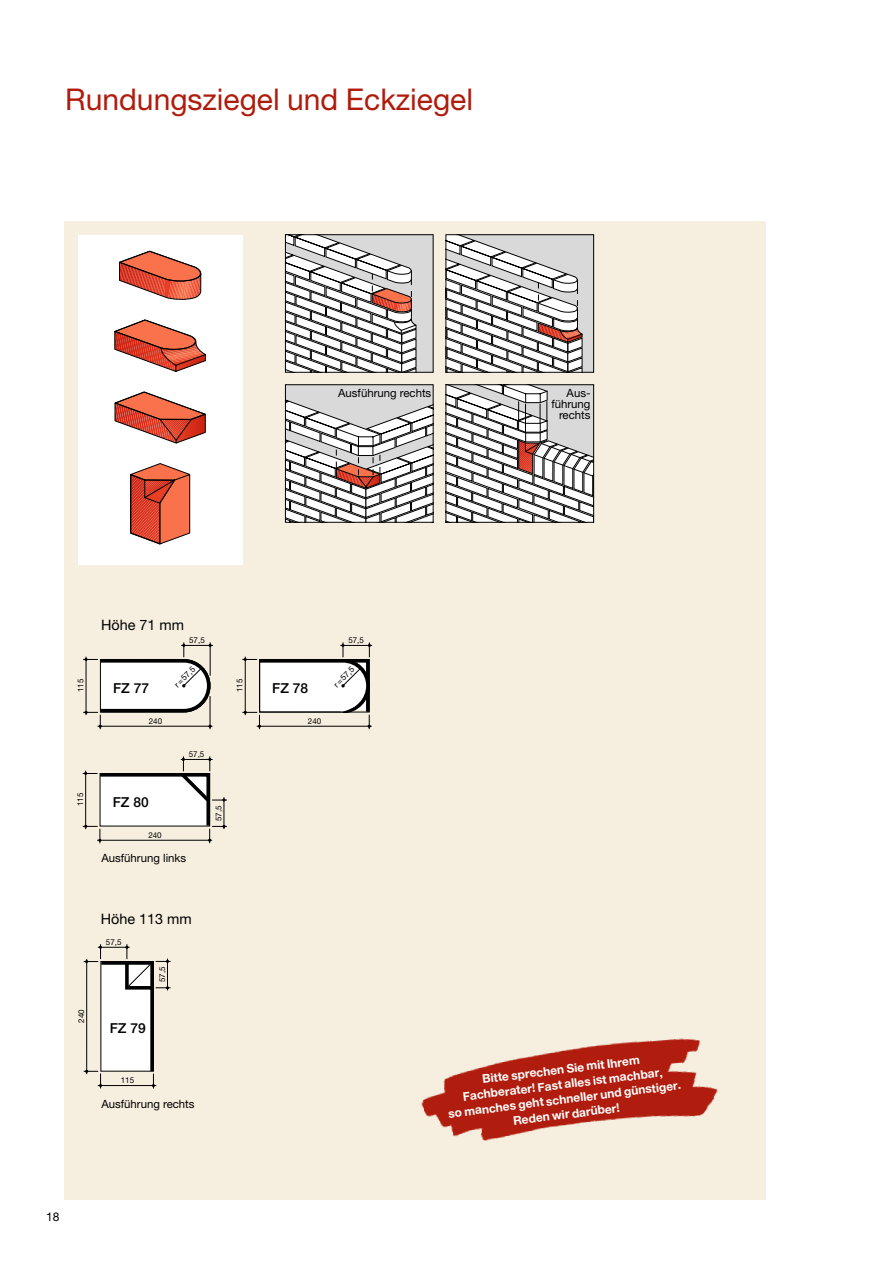
<style>
.page{position:relative;width:893px;height:1263px;background:#fff}
.page>*{position:absolute;margin:0;border:0;box-sizing:border-box;transform-origin:0 0}
.t1{font:30px "Helvetica Neue";color:#b01b0c}
.t2{font:14.4px "Helvetica Neue";color:#000}
.t3{font:500 13.8px "Helvetica Neue";color:#000}
.t4{font:700 12px/15px "Helvetica Neue";color:#fff;text-align:center}
.t5{font:12px "Helvetica Neue";color:#000}
.t6{font:11.4px/11.4px "Helvetica Neue";color:#000;text-align:right}
.t7{font:8.25px "Helvetica Neue";color:#000}
.t8{font:8.1px "Helvetica Neue";color:#000}
</style>
<div class="page">
<div style="left:64px;top:221px;width:701px;height:978px;background:#f6efe0"></div>
<svg style="left:446px;top:386px;width:148px;height:137px;background:#bfbcbc"></svg>
<div style="left:446px;top:384px;width:148px;height:138px;border:1px solid #000"></div>
<div style="left:78px;top:235px;width:164px;height:330px;background:#fff"></div>
<hr style="left:181px;top:645px;width:32px;height:1px;background:#000">
<svg style="left:83px;top:642px;width:129px;height:87px"></svg>
<svg style="left:83px;top:756px;width:144px;height:87px"></svg>
<hr style="left:257px;top:726px;width:115px;height:1px;background:#000">
<hr style="left:340px;top:645px;width:32px;height:1px;background:#000">
<svg style="left:242px;top:642px;width:129px;height:87px"></svg>
<div style="left:259px;top:659px;width:111px;height:53px;border:1px solid #000"></div>
<svg style="left:84px;top:944px;width:87px;height:144px"></svg>
<div style="left:446px;top:235px;width:148px;height:137px;background:#d9d9da"></div>
<svg style="left:448px;top:236px;width:134px;height:135px"></svg>
<div style="left:446px;top:234px;width:148px;height:139px;border:1px solid #000"></div>
<svg style="left:114px;top:391px;width:92px;height:52px"></svg>
<svg style="left:119px;top:250px;width:82px;height:50px"></svg>
<svg style="left:114px;top:319px;width:92px;height:53px"></svg>
<svg style="left:130px;top:463px;width:60px;height:82px;background:#d66953"></svg>
<div style="left:285px;top:235px;width:148px;height:137px;background:#d9d9da"></div>
<svg style="left:287px;top:236px;width:129px;height:135px"></svg>
<div style="left:285px;top:234px;width:148px;height:139px;border:1px solid #000"></div>
<svg style="left:285px;top:386px;width:148px;height:137px;background:#c5c1c0"></svg>
<div style="left:285px;top:384px;width:148px;height:138px;border:1px solid #000"></div>
<img style="left:421px;top:1038px;width:297px;height:103px">
<h1 class="t1" style="left:65px;top:82px;width:409px">Rundungsziegel und Eckziegel</h1>
<p class="t6" style="left:338px;top:387px;width:95px">Ausführung rechts</p>
<p class="t6" style="left:551px;top:387px;width:41px">Aus&shy;führung rechts</p>
<p class="t8" style="left:76px;top:692px;width:15px;rotate:-90deg">115</p>
<p class="t8" style="left:75px;top:806px;width:15px;rotate:-90deg">115</p>
<p class="t2" style="left:101px;top:616px;width:84px">Höhe 71 mm</p>
<p class="t3" style="left:113px;top:680px;width:37px">FZ 77</p>
<p class="t8" style="left:149px;top:716px;width:15px">240</p>
<p class="t8" style="left:189px;top:635px;width:17px">57,5</p>
<p class="t7" style="left:172px;top:682px;width:27px;rotate:-45deg">r=57,5</p>
<p class="t8" style="left:189px;top:749px;width:17px">57,5</p>
<p class="t8" style="left:235px;top:692px;width:15px;rotate:-90deg">115</p>
<p class="t3" style="left:113px;top:794px;width:37px">FZ 80</p>
<p class="t8" style="left:148px;top:830px;width:15px">240</p>
<p class="t6" style="left:101px;top:852px;width:86px">Ausführung links</p>
<p class="t8" style="left:214px;top:821px;width:17px;rotate:-90deg">57,5</p>
<p class="t8" style="left:76px;top:1023px;width:15px;rotate:-90deg">240</p>
<p class="t2" style="left:101px;top:910px;width:92px">Höhe 113 mm</p>
<p class="t8" style="left:106px;top:937px;width:17px">57,5</p>
<p class="t8" style="left:157px;top:982px;width:17px;rotate:-90deg">57,5</p>
<p class="t3" style="left:110px;top:1019px;width:37px">FZ 79</p>
<p class="t8" style="left:121px;top:1075px;width:15px">115</p>
<p class="t6" style="left:101px;top:1098px;width:95px">Ausführung rechts</p>
<p class="t3" style="left:272px;top:680px;width:37px">FZ 78</p>
<p class="t8" style="left:308px;top:716px;width:15px">240</p>
<p class="t8" style="left:348px;top:635px;width:17px">57,5</p>
<p class="t7" style="left:331px;top:682px;width:27px;rotate:-45deg">r=57,5</p>
<p class="t5" style="left:46px;top:1210px;width:15px">18</p>
<p class="t4" style="left:444px;top:1076px;width:236px;rotate:-7deg">Bitte sprechen Sie mit Ihrem<br>Fachberater! Fast alles ist machbar,<br>so manches geht schneller und günstiger.<br>Reden wir darüber!</p>
</div>
